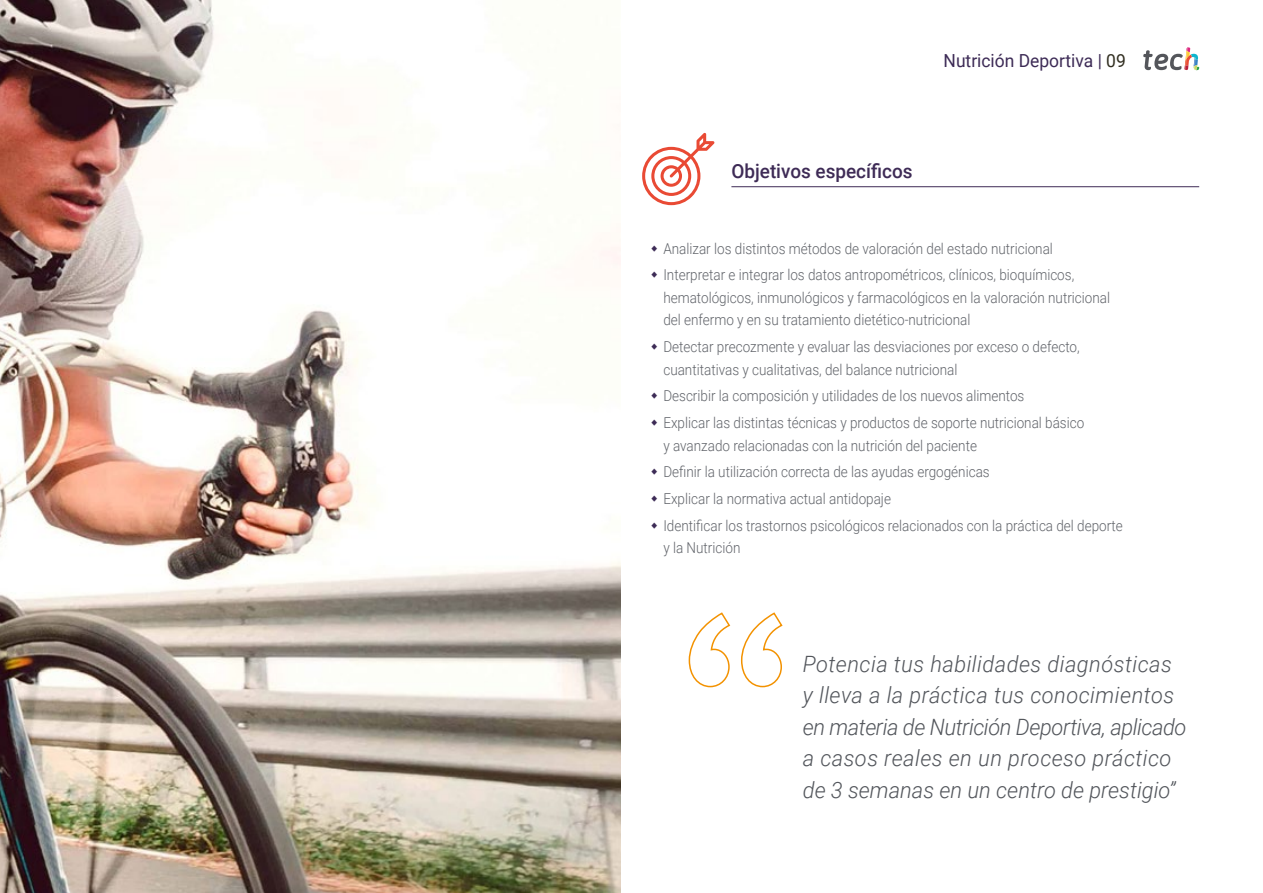
<style>
.page{position:relative;width:1263px;height:893px;background:#fff}
.page>*{position:absolute;margin:0;border:0;box-sizing:border-box;transform-origin:0 0}
.t1{font:italic 300 22.5px/31.5px "Roboto";letter-spacing:.02em;color:#52555b}
.t2{font:500 19.5px "Roboto";color:#3e2b56}
.t3{font:18px "Roboto";color:#3d2b56}
.t4{font:300 15px/26.7px "Roboto";color:#61646a;scale:.9 1}
.s1{color:#312e20}
</style>
<div class="page">
<img style="left:0;top:0;width:621px;height:893px">
<svg style="left:1143px;top:47px;width:56px;height:24px"></svg>
<svg style="left:688px;top:612px;width:95px;height:76px"></svg>
<hr style="left:731px;top:186px;width:468px;height:1px;background:#3e2b56">
<svg style="left:642px;top:133px;width:72px;height:72px"></svg>
<p class="t3" style="left:943px;top:48px;width:184px">Nutrición Deportiva | <span class="s1">09</span></p>
<h2 class="t2" style="left:731px;top:158px;width:183px">Objetivos específicos</h2>
<p class="t4" style="left:663px;top:234px;width:458px">Analizar los distintos métodos de valoración del estado nutricional<br>Interpretar e integrar los datos antropométricos, clínicos, bioquímicos,</p>
<p class="t4" style="left:663px;top:286px;width:498px;line-height:22.5px">hematológicos, inmunológicos y farmacológicos en la valoración nutricional del enfermo y en su tratamiento dietético-nutricional</p>
<p class="t4" style="left:663px;top:335px;width:464px;line-height:22.5px">Detectar precozmente y evaluar las desviaciones por exceso o defecto, cuantitativas y cualitativas, del balance nutricional</p>
<p class="t4" style="left:663px;top:382px;width:469px">Describir la composición y utilidades de los nuevos alimentos<br>Explicar las distintas técnicas y productos de soporte nutricional básico</p>
<p class="t4" style="left:663px;top:431px;width:512px">y avanzado relacionadas con la nutrición del paciente<br>Definir la utilización correcta de las ayudas ergogénicas<br>Explicar la normativa actual antidopaje<br>Identificar los trastornos psicológicos relacionados con la práctica del deporte</p>
<p class="t4" style="left:663px;top:534px;width:87px">y la Nutrición</p>
<h1 class="t1" style="left:803px;top:647px;width:385px">Potencia tus habilidades diagnósticas y lleva a la práctica tus conocimientos en materia de Nutrición Deportiva, aplicado a casos reales en un proceso práctico de 3 semanas en un centro de prestigio”</h1>
</div>
